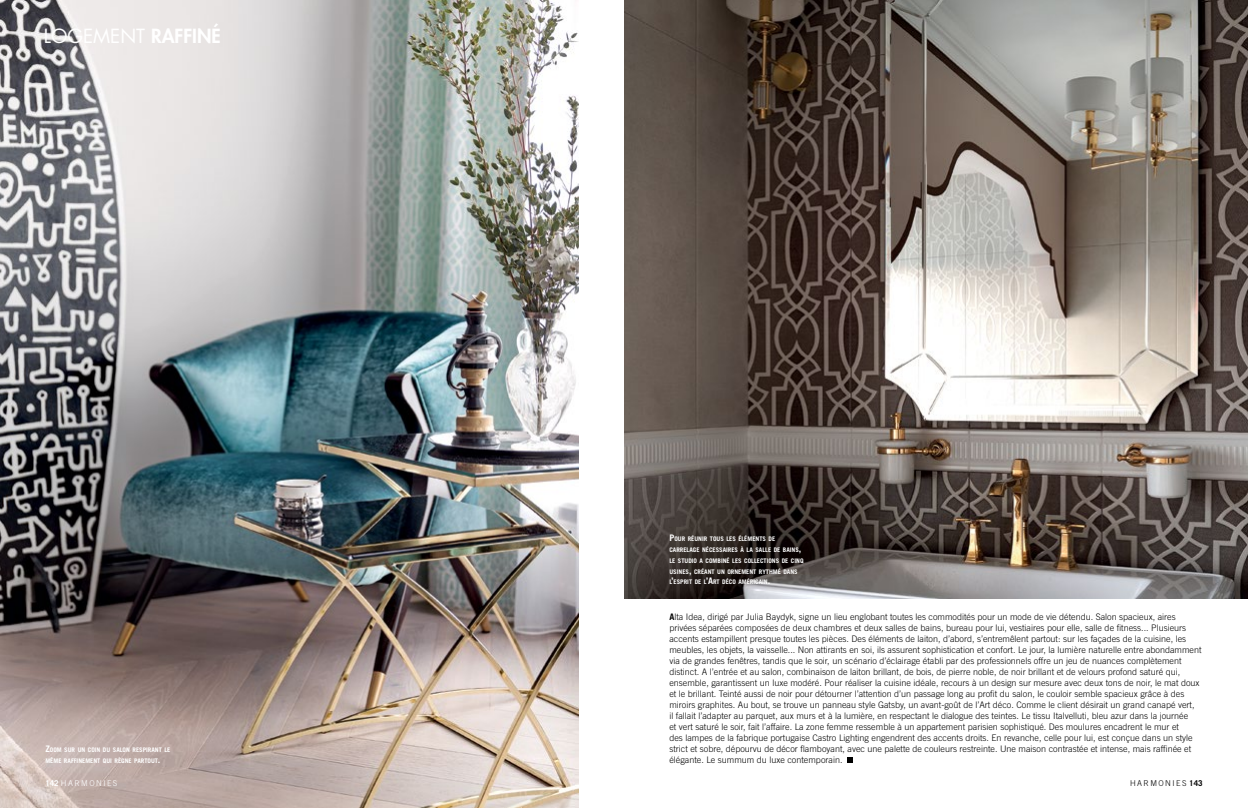
<style>
.page{position:relative;width:1248px;height:808px;background:#fff}
.page>*{position:absolute;margin:0;border:0;box-sizing:border-box;transform-origin:0 0}
.t1{font:19px "Futura";color:#fff}
.t2{font:300 9px/11px "Trade Gothic";color:#000}
.t3{font:300 8px "Trade Gothic";letter-spacing:.18em;color:#fff}
.t4{font:300 8px "Trade Gothic";letter-spacing:.18em;color:#000}
.t5{font:700 6.3px/10.8px "Trade Gothic";color:#fff}
.s1{font-weight:800}
.s2{font-size:9px}
.s3{font-weight:700}
</style>
<div class="page">
<img style="left:0;top:0;width:578px;height:808px">
<svg style="left:847px;top:757px;width:6px;height:6px"></svg>
<img style="left:624px;top:0;width:623px;height:599px">
<h1 class="t1" style="left:44px;top:23px;width:178px">LOGEMENT <span class="s1">RAFFINÉ</span></h1>
<p class="t5" style="left:45px;top:744px;width:126px"><span class="s2">Z</span>OOM SUR UN COIN DU SALON RESPIRANT LE<br>MÊME RAFFINEMENT QUI RÈGNE PARTOUT<span class="s2">.</span></p>
<p class="t5" style="left:669px;top:533px;width:136px"><span class="s2">P</span>OUR RÉUNIR TOUS LES ÉLÉMENTS DE CARRELAGE NÉCESSAIRES À LA SALLE DE BAINS<span class="s2">, </span>LE STUDIO A COMBINÉ LES COLLECTIONS DE CINQ USINES<span class="s2">,</span> CRÉANT UN ORNEMENT RYTHMÉ DANS L<span class="s2">’</span>ESPRIT DE L<span class="s2">’A</span>RT DÉCO AMÉRICAIN<span class="s2">.</span></p>
<p class="t2" style="left:669px;top:611px;width:533px"><span class="s3">A</span>lta Idea, dirigé par Julia Baydyk, signe un lieu englobant toutes les commodités pour un mode de vie détendu. Salon spacieux, aires privées séparées composées de deux chambres et deux salles de bains, bureau pour lui, vestiaires pour elle, salle de fitness... Plusieurs accents estampillent presque toutes les pièces. Des éléments de laiton, d’abord, s’entremêlent partout: sur les façades de la cuisine, les meubles, les objets, la vaisselle... Non attirants en soi, ils assurent sophistication et confort. Le jour, la lumière naturelle entre abondamment via de grandes fenêtres, tandis que le soir, un scénario d’éclairage établi par des professionnels offre un jeu de nuances complètement distinct. A l’entrée et au salon, combinaison de laiton brillant, de bois, de pierre noble, de noir brillant et de velours profond saturé qui, ensemble, garantissent un luxe modéré. Pour réaliser la cuisine idéale, recours à un design sur mesure avec deux tons de noir, le mat doux et le brillant. Teinté aussi de noir pour détourner l’attention d’un passage long au profit du salon, le couloir semble spacieux grâce à des miroirs graphites. Au bout, se trouve un panneau style Gatsby, un avant-goût de l’Art déco. Comme le client désirait un grand canapé vert,<br>il fallait l’adapter au parquet, aux murs et à la lumière, en respectant le dialogue des teintes. Le tissu Italvelluti, bleu azur dans la journée<br>et vert saturé le soir, fait l’affaire. La zone femme ressemble à un appartement parisien sophistiqué. Des moulures encadrent le mur et<br>des lampes de la fabrique portugaise Castro Lighting engendrent des accents droits. En revanche, celle pour lui, est conçue dans un style strict et sobre, dépourvu de décor flamboyant, avec une palette de couleurs restreinte. Une maison contrastée et intense, mais raffinée et élégante. Le summum du luxe contemporain.</p>
<p class="t3" style="left:45px;top:778px;width:73px"><span class="s3">142</span>HARMONIES</p>
<p class="t4" style="left:1129px;top:778px;width:74px">HARMONIES <span class="s3">143</span></p>
</div>
